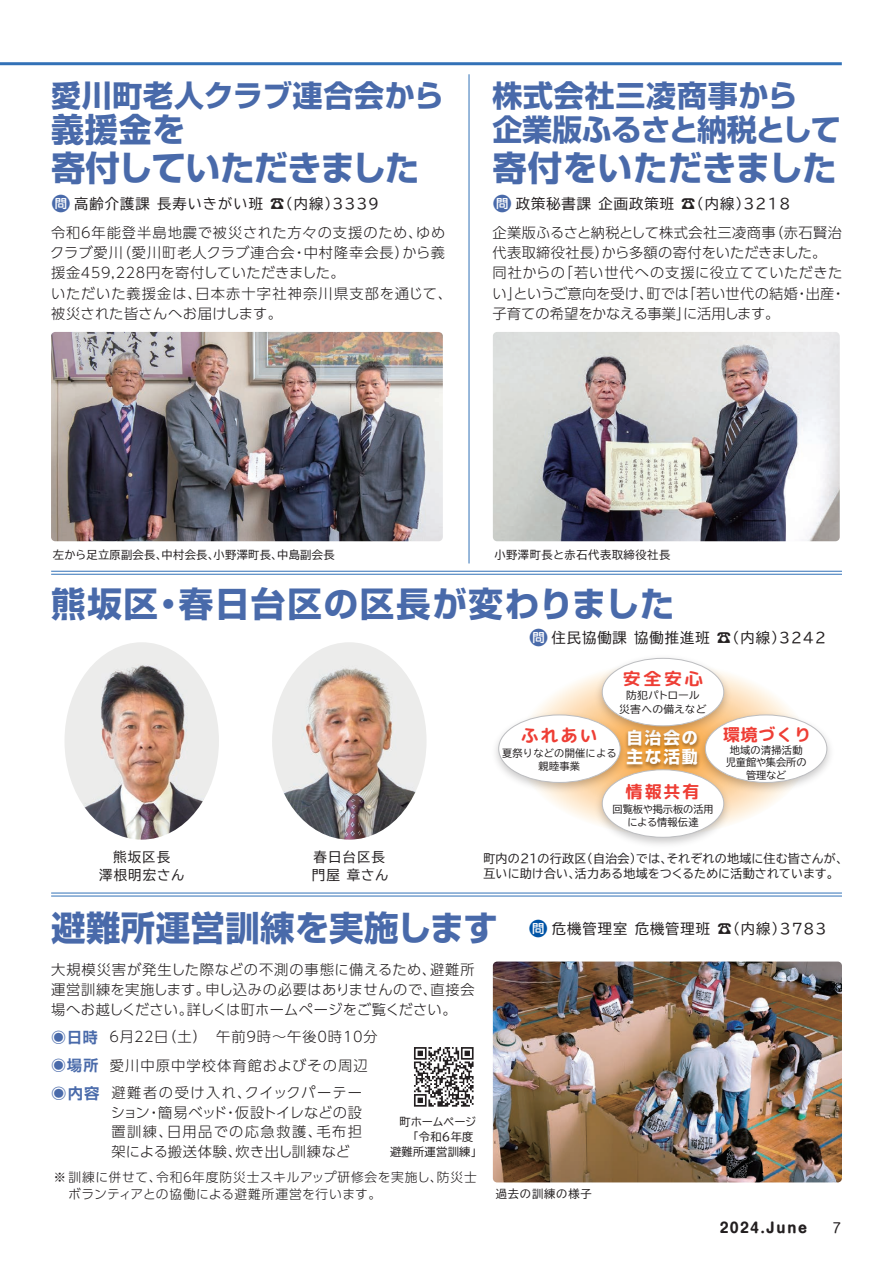
<style>
.page{position:relative;width:893px;height:1263px;background:#fff}
.page>*{position:absolute;margin:0;border:0;box-sizing:border-box;transform-origin:0 0}
.t1{font:700 34.5px "Shin Go Pro";letter-spacing:.05em;color:#496aaa}
.t2{font:700 34.5px "Shin Go Pro";letter-spacing:-.03em;color:#496aaa}
.t3{font:700 34.5px "Shin Go Pro";letter-spacing:.005em;color:#496aaa}
.t4{font:700 33px "Shin Go Pro";color:#496aaa}
.t5{font:700 30px/34.5px "Shin Go Pro";color:#496aaa}
.t6{font:700 30px "Shin Go Pro";letter-spacing:.025em;color:#496aaa}
.t7{font:18.15px "rounded mplus 2 p bold";color:#ee3e35}
.t8{font:17.55px "rounded mplus 2 p bold";letter-spacing:.075em;color:#ee3e35}
.t9{font:17.55px "rounded mplus 2 p bold";letter-spacing:.075em;color:#ee3e35;scale:1.07 1}
.t10{font:700 16.65px/18.8px "Shin Go Pro";letter-spacing:.105em;color:#fff}
.t11{font:300 14.25px/20.2px "UD Shin Go Pr 6 N";letter-spacing:.03em;color:#231f20;text-align:justify}
.t12{font:300 14.25px/20.2px "UD Shin Go Pr 6 N";letter-spacing:.05em;color:#231f20}
.t13{font:14.25px "TBUD Go Std";letter-spacing:.075em;color:#231f20}
.t14{font:300 14.25px/28px "UD Shin Go Pr 6 N";letter-spacing:.075em;color:#231f20}
.t15{font:700 13.8px "Shin M Go Pro";letter-spacing:.09em;color:#231f20}
.t16{font:13.5px/18px "TBUD Go Std";letter-spacing:.075em;color:#231f20;text-align:center}
.t17{font:13.5px "Shin M Go Pro";color:#231f20}
.t18{font:300 12.75px/16.5px "UD Shin Go Pr 6 N";letter-spacing:.04em;color:#231f20}
.t19{font:12px/15px "TBUD Go Std";letter-spacing:.015em;color:#231f20}
.t20{font:11.25px "TBUD Go Std";letter-spacing:.025em;color:#231f20}
.t21{font:11.25px "TBUD Go Std";letter-spacing:.05em;color:#231f20}
.t22{font:11.25px "TBUD Go Std";letter-spacing:.075em;color:#231f20}
.t23{font:11.25px "TBUD Go Std";letter-spacing:-.03em;color:#231f20}
.t24{font:10.2px/12.3px "TBUD Go Std";letter-spacing:.005em;color:#231f20;text-align:center}
.t25{font:10.2px/13px "TBUD Go Std";letter-spacing:.005em;color:#231f20;text-align:center;scale:1.07 1}
.t26{font:10.2px/13px "TBUD Go Std";letter-spacing:.025em;color:#231f20;text-align:center}
.s1{font-family:"TBUDR Go Std";font-size:19.65px;color:#496aaa}
.s2{font-family:"TBUDR Go Std";font-weight:700;font-size:12.3px;color:#fff}
.s3{font-family:"TBUDR Go Std";font-weight:400;font-size:19.65px;color:#496aaa}
.s4{font-family:"TBUD Go Std";font-weight:400}
.s5{font-family:"Shin Go Pro";font-weight:700;font-size:34.5px;color:#496aaa}
.s6{font-family:"TBUDR Go Std";font-size:19.65px;color:#0154a6}
.s7{font-family:"Shin Go Pro De";font-weight:700;font-size:15px;color:#496aaa}
</style>
<div class="page">
<hr style="left:0;top:62px;width:842px;height:3px;background:#3271b7">
<hr style="left:51px;top:571px;width:791px;height:1px;background:#3271b7">
<hr style="left:51px;top:574px;width:791px;height:1px;background:#3271b7">
<hr style="left:51px;top:893px;width:791px;height:1px;background:#3271b7">
<hr style="left:51px;top:896px;width:791px;height:1px;background:#3271b7">
<img style="left:493px;top:961px;width:349px;height:221px">
<img style="left:65px;top:642px;width:154px;height:198px">
<img style="left:272px;top:642px;width:155px;height:198px">
<svg style="left:541px;top:677px;width:245px;height:145px"></svg>
<img style="left:632px;top:741px;width:62px;height:21px">
<img style="left:591px;top:657px;width:144px;height:84px">
<div style="left:602px;top:658px;width:122px;height:68px;background:#fff;border-radius:50%"></div>
<img style="left:694px;top:707px;width:136px;height:91px">
<div style="left:705px;top:715px;width:122px;height:67px;background:#fff;border-radius:50%"></div>
<img style="left:591px;top:762px;width:144px;height:83px">
<div style="left:602px;top:770px;width:122px;height:67px;background:#fff;border-radius:50%"></div>
<img style="left:496px;top:707px;width:136px;height:91px">
<div style="left:499px;top:715px;width:121px;height:67px;background:#fff;border-radius:50%"></div>
<img style="left:493px;top:332px;width:347px;height:209px">
<img style="left:51px;top:332px;width:392px;height:209px">
<hr style="left:469px;top:74px;width:1px;height:489px;background:#3271b7">
<svg style="left:413px;top:1047px;width:61px;height:60px"></svg>
<p class="t6" style="left:51px;top:71px;width:394px">愛川町老人クラブ連合会から</p>
<p class="t4" style="left:51px;top:103px;width:136px">義援金を</p>
<p class="t2" style="left:51px;top:140px;width:370px">寄付していただきました</p>
<p class="t13" style="left:51px;top:192px;width:330px"><span class="s1">●</span><span class="s2">問</span>高齢介護課 長寿いきがい班 ☎（内線）3339</p>
<p class="t12" style="left:50px;top:222px;width:403px">令和６年能登半島地震で被災された方々の支援のため、ゆめクラブ愛川（愛川町老人クラブ連合会・中村隆幸会長）から義援金459,228円を寄付していただきました。<br>いただいた義援金は、日本赤十字社神奈川県支部を通じて、被災された皆さんへお届けします。</p>
<p class="t5" style="left:492px;top:75px;width:350px">株式会社三凌商事から<br>企業版ふるさと納税として</p>
<p class="t3" style="left:492px;top:140px;width:346px">寄付をいただきました</p>
<p class="t11" style="left:492px;top:189px;width:351px;line-height:28.7px"><span class="s3">●</span><span class="s2">問</span><span class="s4">政策秘書課 企画政策班 ☎（内線）3218<br></span>企業版ふるさと納税として株式会社三凌商事（赤石賢治</p>
<p class="t11" style="left:492px;top:242px;width:355px;text-align:left">代表取締役社長）から多額の寄付をいただきました。<br>同社からの「若い世代への支援に役立てていただきたい」というご意向を受け、町では「若い世代の結婚・出産・子育ての希望をかなえる事業」に活用します。</p>
<p class="t20" style="left:53px;top:546px;width:283px">左から足立原副会長、中村会長、小野澤町長、中島副会長</p>
<p class="t21" style="left:494px;top:546px;width:177px">小野澤町長と赤石代表取締役社長</p>
<p class="t1" style="left:51px;top:577px;width:625px">熊坂区・春日台区の区長が変わりました</p>
<p class="t13" style="left:529px;top:626px;width:299px"><span class="s1">●</span><span class="s2">問</span>住民協働課 協働推進班 ☎（内線）3242</p>
<p class="t9" style="left:623px;top:666px;width:77px">安全安心</p>
<p class="t25" style="left:619px;top:689px;width:83px">防犯パトロール<br>災害への備えなど</p>
<p class="t7" style="left:521px;top:722px;width:78px">ふれあい</p>
<p class="t26" style="left:502px;top:746px;width:116px">夏祭りなどの開催による親睦事業</p>
<p class="t10" style="left:627px;top:727px;width:73px">自治会の主な活動</p>
<p class="t8" style="left:626px;top:779px;width:76px">情報共有</p>
<p class="t24" style="left:613px;top:802px;width:103px;line-height:13px">回覧板や掲示板の活用による情報伝達</p>
<p class="t8" style="left:723px;top:722px;width:90px">環境づくり</p>
<p class="t24" style="left:726px;top:744px;width:82px">地域の清掃活動児童館や集会所の管理など</p>
<p class="t16" style="left:99px;top:847px;width:87px">熊坂区長<br>澤根明宏さん</p>
<p class="t16" style="left:312px;top:847px;width:78px;text-align:left">春日台区長門屋 章さん</p>
<p class="t19" style="left:483px;top:851px;width:366px">町内の２１の行政区（自治会）では、それぞれの地域に住む皆さんが、互いに助け合い、活力ある地域をつくるために活動されています。</p>
<p class="t13" style="left:51px;top:917px;width:777px"><span class="s5">避難所運営訓練を実施します</span> <span class="s6">●</span><span class="s2">問</span> 危機管理室 危機管理班 ☎（内線）3783</p>
<p class="t11" style="left:51px;top:959px;width:425px">大規模災害が発生した際などの不測の事態に備えるため、避難所運営訓練を実施します。申し込みの必要はありませんので、直接会場へお越しください。詳しくは町ホームページをご覧ください。</p>
<p class="t14" style="left:51px;top:1022px;width:328px"><span class="s7">◉ 日時</span> ６月２２日（土）　午前９時～午後０時 1０分<span class="s7">◉場所</span> 愛川中原中学校体育館およびその周辺<span class="s7">◉内容</span> 避難者の受け入れ、クイックパーテー</p>
<p class="t11" style="left:111px;top:1102px;width:253px;line-height:19.5px">ション・簡易ベッド・仮設トイレなどの設置訓練、日用品での応急救護、毛布担架による搬送体験、炊き出し訓練など</p>
<p class="t18" style="left:68px;top:1169px;width:410px;text-indent:-15px">※ 訓練に併せて、令和６年度防災士スキルアップ研修会を実施し、防災士ボランティアとの協働による避難所運営を行います。</p>
<p class="t23" style="left:399px;top:1112px;width:78px">町ホームページ</p>
<p class="t20" style="left:407px;top:1127px;width:68px">「令和6年度</p>
<p class="t20" style="left:390px;top:1142px;width:93px">避難所運営訓練」</p>
<p class="t22" style="left:496px;top:1184px;width:97px">過去の訓練の様子</p>
<p class="t15" style="left:720px;top:1217px;width:89px">2024.JUNE</p>
<p class="t17" style="left:833px;top:1217px;width:10px">7</p>
</div>
